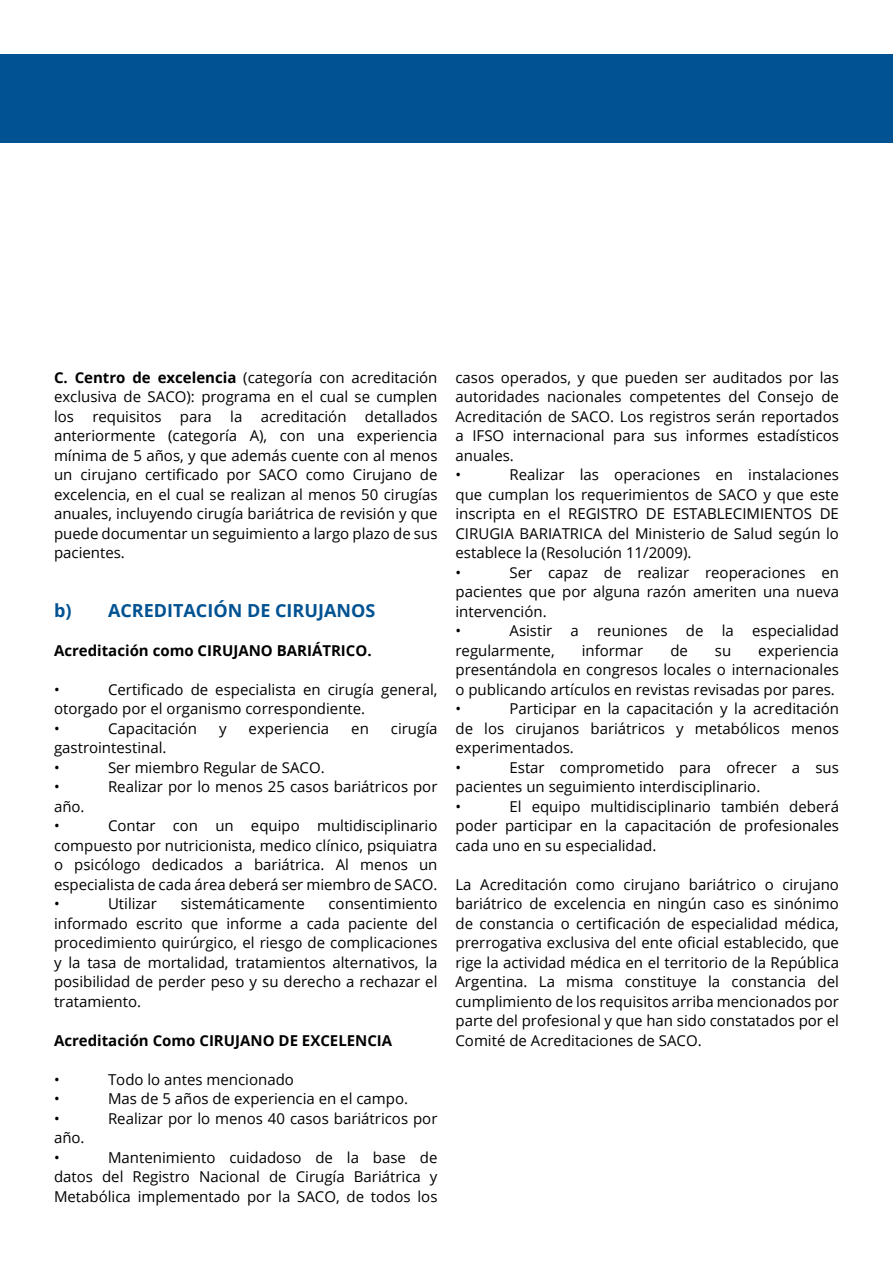
<style>
.page{position:relative;width:893px;height:1263px;background:#fff}
.page>*{position:absolute;margin:0;border:0;box-sizing:border-box;transform-origin:0 0}
.t1{font:700 18px "Open Sans";color:#005292}
.t2{font:15px/19.5px "Open Sans";color:#000}
.t3{font:700 15px "Open Sans";color:#000}
.s1{font-weight:700}
</style>
<div class="page">
<div style="left:0;top:54px;width:893px;height:88px;background:#005292"></div>
<p class="t2" style="left:54px;top:367px;width:385px;text-align:justify"><span class="s1">C. Centro de excelencia</span> (categoría con acreditación exclusiva de SACO): programa en el cual se cumplen los requisitos para la acreditación detallados anteriormente (categoría A), con una experiencia mínima de 5 años, y que además cuente con al menos un cirujano certificado por SACO como Cirujano de excelencia, en el cual se realizan al menos 50 cirugías anuales, incluyendo cirugía bariátrica de revisión y que puede documentar un seguimiento a largo plazo de sus pacientes.</p>
<p class="t1" style="left:54px;top:597px;width:323px">b) ACREDITACIÓN DE CIRUJANOS</p>
<p class="t3" style="left:54px;top:640px;width:319px">Acreditación como CIRUJANO BARIÁTRICO.</p>
<p class="t2" style="left:54px;top:679px;width:7px">•</p>
<p class="t2" style="left:54px;top:679px;width:385px;text-indent:54px">Certificado de especialista en cirugía general, otorgado por el organismo correspondiente.<br>•</p>
<p class="t2" style="left:108px;top:718px;width:91px">Capacitación</p>
<p class="t2" style="left:219px;top:718px;width:9px">y</p>
<p class="t2" style="left:249px;top:718px;width:82px">experiencia</p>
<p class="t2" style="left:351px;top:718px;width:19px">en</p>
<p class="t2" style="left:391px;top:718px;width:48px">cirugía</p>
<p class="t2" style="left:54px;top:738px;width:114px">gastrointestinal. •</p>
<p class="t2" style="left:108px;top:757px;width:218px">Ser miembro Regular de SACO.</p>
<p class="t2" style="left:54px;top:777px;width:7px">•</p>
<p class="t2" style="left:108px;top:777px;width:331px">Realizar por lo menos 25 casos bariátricos por</p>
<p class="t2" style="left:54px;top:796px;width:32px">año. •</p>
<p class="t2" style="left:54px;top:816px;width:385px;text-align:justify;text-indent:54px">Contar con un equipo multidisciplinario compuesto por nutricionista, medico clínico, psiquiatra o psicólogo dedicados a bariátrica. Al menos un especialista de cada área deberá ser miembro de SACO. •</p>
<p class="t2" style="left:108px;top:894px;width:51px">Utilizar</p>
<p class="t2" style="left:181px;top:894px;width:125px">sistemáticamente</p>
<p class="t2" style="left:54px;top:894px;width:385px;text-align:justify;text-indent:274px">consentimiento informado escrito que informe a cada paciente del procedimiento quirúrgico, el riesgo de complicaciones y la tasa de mortalidad, tratamientos alternativos, la posibilidad de perder peso y su derecho a rechazar el tratamiento.</p>
<p class="t3" style="left:54px;top:1030px;width:340px">Acreditación Como CIRUJANO DE EXCELENCIA</p>
<p class="t2" style="left:54px;top:1069px;width:7px">•</p>
<p class="t2" style="left:108px;top:1069px;width:187px">Todo lo antes mencionado</p>
<p class="t2" style="left:54px;top:1089px;width:7px">•</p>
<p class="t2" style="left:108px;top:1089px;width:302px">Mas de 5 años de experiencia en el campo.</p>
<p class="t2" style="left:54px;top:1108px;width:7px">•</p>
<p class="t2" style="left:108px;top:1108px;width:331px">Realizar por lo menos 40 casos bariátricos por</p>
<p class="t2" style="left:54px;top:1128px;width:32px">año. •</p>
<p class="t2" style="left:54px;top:1147px;width:385px;text-align:justify;text-indent:54px">Mantenimiento cuidadoso de la base de datos del Registro Nacional de Cirugía Bariátrica y Metabólica implementado por la SACO, de todos los</p>
<p class="t2" style="left:455px;top:367px;width:385px">casos operados, y que pueden ser auditados por las autoridades nacionales competentes del Consejo de Acreditación de SACO. Los registros serán reportados a IFSO internacional para sus informes estadísticos anuales.<br>•</p>
<p class="t2" style="left:455px;top:465px;width:385px;text-indent:54px">Realizar las operaciones en instalaciones que cumplan los requerimientos de SACO y que este inscripta en el REGISTRO DE ESTABLECIMIENTOS DE CIRUGIA BARIATRICA del Ministerio de Salud según lo establece la (Resolución 11/2009).<br>•</p>
<p class="t2" style="left:455px;top:562px;width:385px;text-indent:54px">Ser capaz de realizar reoperaciones en pacientes que por alguna razón ameriten una nueva intervención.<br>•</p>
<p class="t2" style="left:455px;top:621px;width:385px;text-indent:54px">Asistir a reuniones de la especialidad regularmente,</p>
<p class="t2" style="left:582px;top:640px;width:63px">informar</p>
<p class="t2" style="left:670px;top:640px;width:19px">de</p>
<p class="t2" style="left:715px;top:640px;width:18px">su</p>
<p class="t2" style="left:455px;top:640px;width:385px;text-indent:303px">experiencia presentándola en congresos locales o internacionales o publicando artículos en revistas revisadas por pares. •</p>
<p class="t2" style="left:455px;top:699px;width:385px;text-indent:54px">Participar en la capacitación y la acreditación de los cirujanos bariátricos y metabólicos menos experimentados.<br>•</p>
<p class="t2" style="left:455px;top:757px;width:385px;text-indent:54px">Estar comprometido para ofrecer a sus pacientes un seguimiento interdisciplinario.<br>•</p>
<p class="t2" style="left:455px;top:796px;width:385px;text-align:justify;text-indent:54px">El equipo multidisciplinario también deberá poder participar en la capacitación de profesionales cada uno en su especialidad.</p>
<p class="t2" style="left:455px;top:874px;width:385px;text-align:justify">La Acreditación como cirujano bariátrico o cirujano bariátrico de excelencia en ningún caso es sinónimo de constancia o certificación de especialidad médica, prerrogativa exclusiva del ente oficial establecido, que rige la actividad médica en el territorio de la República Argentina. La misma constituye la constancia del cumplimiento de los requisitos arriba mencionados por parte del profesional y que han sido constatados por el Comité de Acreditaciones de SACO.</p>
</div>
